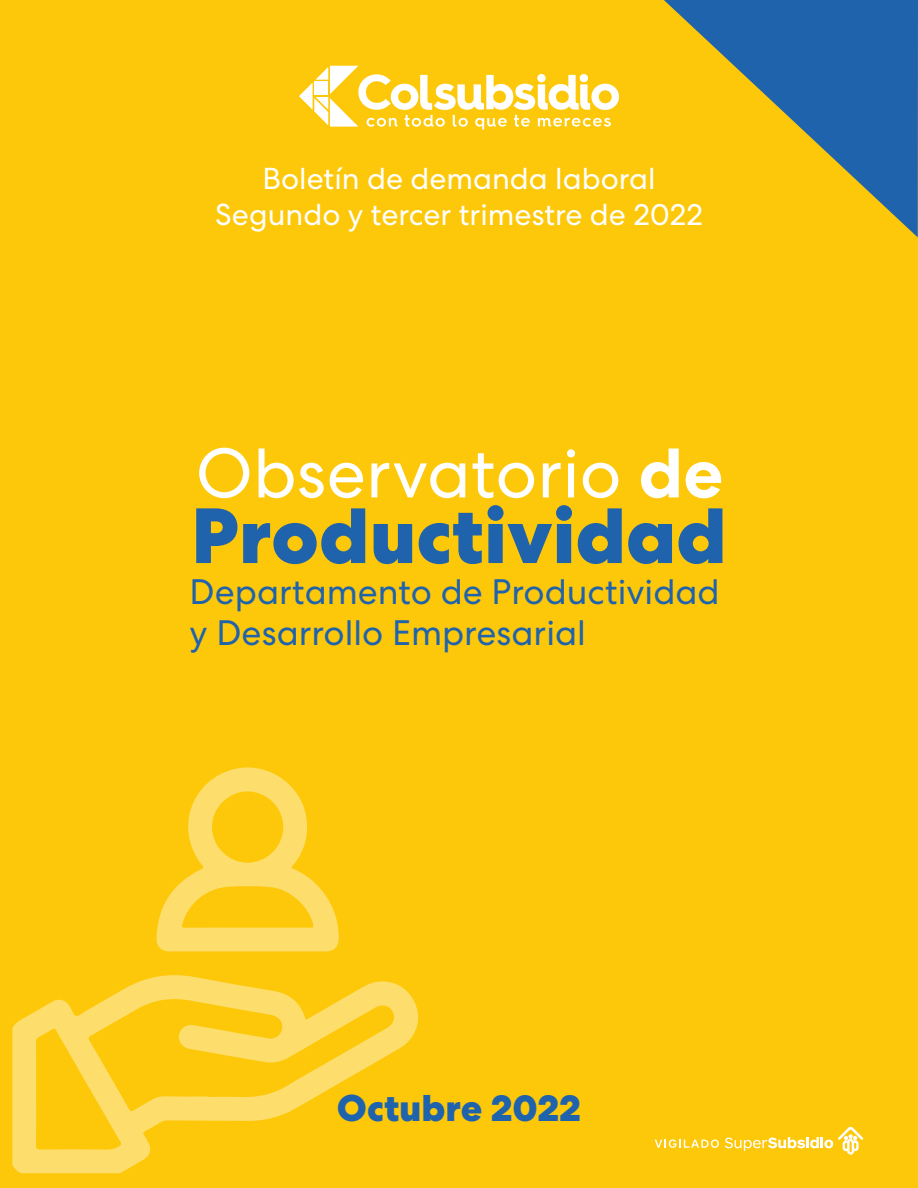
<style>
.page{position:relative;width:918px;height:1188px;background:#fdc80a}
.page>*{position:absolute;margin:0;border:0;box-sizing:border-box;transform-origin:0 0}
.t1{font:800 78.15px "Centra No 2";color:#2063ad}
.t2{font:69.9px "Centra No 2";color:#fff}
.t3{font:800 37.2px "Centra No 2";color:#2063ad}
.t4{font:35.4px/40.7px "Centra No 2";color:#2063ad}
.t5{font:30.3px/36.3px "Centra No 2";color:#fff;text-align:center}
.s1{font-weight:700}
</style>
<div class="page">
<svg style="left:299px;top:66px;width:320px;height:64px"></svg>
<svg style="left:664px;top:0;width:254px;height:237px"></svg>
<svg style="left:12px;top:975px;width:406px;height:198px"></svg>
<svg style="left:156px;top:767px;width:183px;height:184px"></svg>
<svg style="left:655px;top:1139px;width:64px;height:9px"></svg>
<svg style="left:725px;top:1127px;width:138px;height:28px"></svg>
<p class="t5" style="left:215px;top:160px;width:489px">Boletín de demanda laboral<br>Segundo y tercer trimestre de 2022</p>
<h2 class="t2" style="left:196px;top:433px;width:529px">Observatorio <span class="s1">de</span></h2>
<h1 class="t1" style="left:191px;top:488px;width:537px">Productividad</h1>
<p class="t4" style="left:190px;top:572px;width:532px">Departamento de Productividad y Desarrollo Empresarial</p>
<p class="t3" style="left:337px;top:1085px;width:246px">Octubre 2022</p>
</div>
